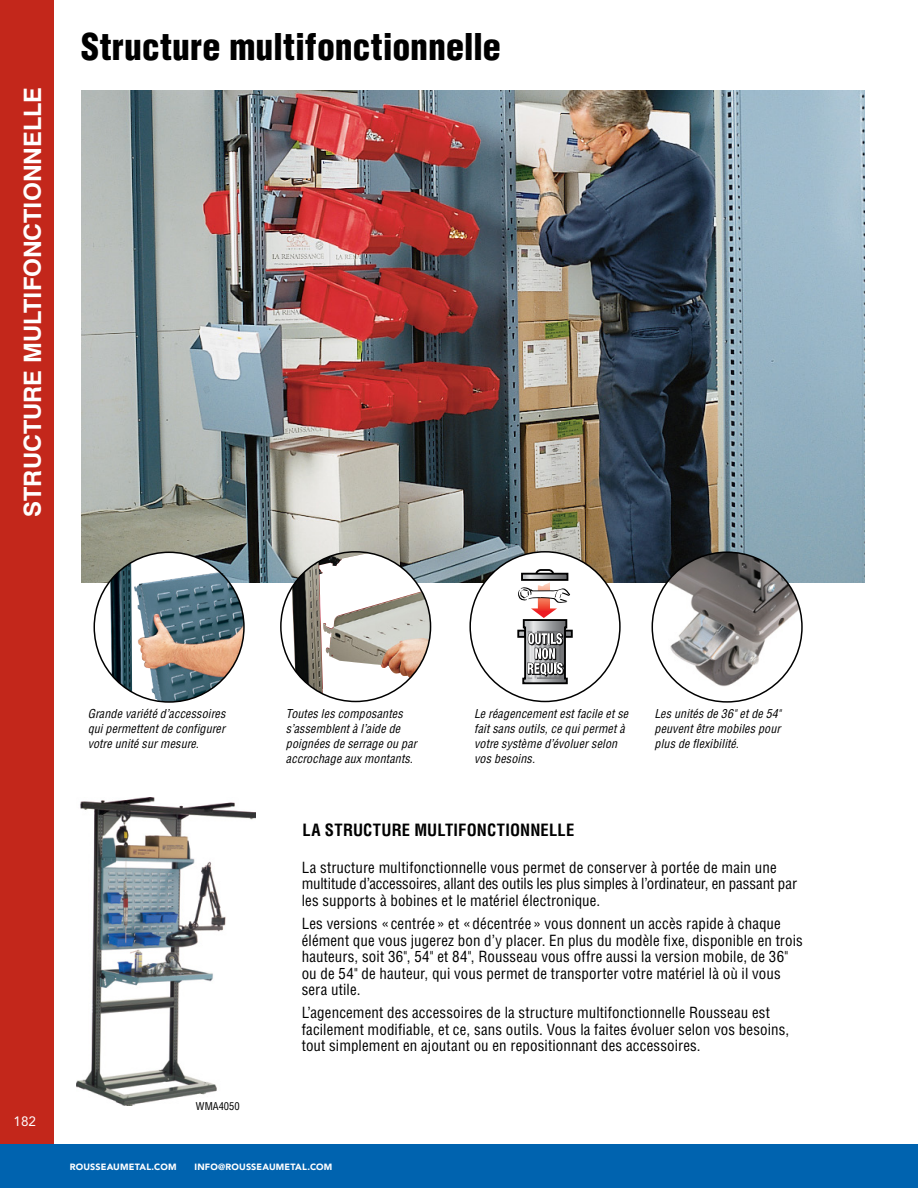
<style>
.page{position:relative;width:918px;height:1188px;background:#fff}
.page>*{position:absolute;margin:0;border:0;box-sizing:border-box;transform-origin:0 0}
.t1{font:900 condensed 36px "Helvetica LT Std";letter-spacing:-.005em;color:#000}
.t2{font:700 24px "Swiss 721 BT";color:#fff}
.t3{font:700 condensed 16.5px "Helvetica LT Std";letter-spacing:.01em;color:#000}
.t4{font:condensed 15px/16.5px "Helvetica LT Std";letter-spacing:.01em;color:#000}
.t5{font:13.5px "Avenir LT Std";color:#fff}
.t6{font:italic condensed 12px/15px "Helvetica LT Std";letter-spacing:.015em;color:#000;text-align:justify}
.t7{font:condensed 10.5px "Helvetica LT Std";color:#000}
.t8{font:900 9px "Avenir LT Std";letter-spacing:.02em;color:#fff}
</style>
<div class="page">
<div style="left:0;top:0;width:54px;height:1188px;background:#c3271b"></div>
<img style="left:82px;top:90px;width:782px;height:493px">
<svg style="left:281px;top:552px;width:150px;height:149px"></svg>
<img style="left:292px;top:552px;width:126px;height:142px">
<div style="left:470px;top:552px;width:150px;height:149px;background:#fff;border-radius:50%"></div>
<svg style="left:94px;top:552px;width:150px;height:150px"></svg>
<img style="left:110px;top:563px;width:106px;height:129px">
<img style="left:652px;top:552px;width:150px;height:139px">
<img style="left:76px;top:798px;width:179px;height:308px">
<div style="left:0;top:1144px;width:918px;height:44px;background:#0063af"></div>
<div style="left:564px;top:630px;width:9px;height:8px;border:2px solid #000"></div>
<svg style="left:518px;top:569px;width:52px;height:116px"></svg>
<h2 class="t2" style="left:18px;top:517px;width:431px;rotate:-90deg">STRUCTURE MULTIFONCTIONNELLE</h2>
<h1 class="t1" style="left:81px;top:24px;width:421px">Structure multifonctionnelle</h1>
<p class="t5" style="left:14px;top:1113px;width:24px">182</p>
<p class="t6" style="left:88px;top:706px;width:139px">Grande variété d’accessoires qui permettent de configurer votre unité sur mesure.</p>
<p class="t6" style="left:655px;top:706px;width:128px">Les unités de 36" et de 54" peuvent être mobiles pour plus de flexibilité.</p>
<p class="t6" style="left:286px;top:706px;width:132px;text-align:left">Toutes les composantes s’assemblent à l’aide de poignées de serrage ou par accrochage aux montants.</p>
<p class="t6" style="left:474px;top:706px;width:155px;text-align:left">Le réagencement est facile et se fait sans outils, ce qui permet à votre système d’évoluer selon vos besoins.</p>
<p class="t3" style="left:303px;top:820px;width:273px">LA STRUCTURE MULTIFONCTIONNELLE</p>
<p class="t7" style="left:196px;top:1099px;width:45px">WMA4050</p>
<p class="t4" style="left:302px;top:859px;width:497px">La structure multifonctionnelle vous permet de conserver à portée de main une multitude d’accessoires, allant des outils les plus simples à l’ordinateur, en passant par les supports à bobines et le matériel électronique.</p>
<p class="t4" style="left:302px;top:915px;width:503px">Les versions « centrée» et « décentrée» vous donnent un accès rapide à chaque élément que vous jugerez bon d’y placer. En plus du modèle fixe, disponible en trois hauteurs, soit 36", 54" et 84", Rousseau vous offre aussi la version mobile, de 36" ou de 54" de hauteur, qui vous permet de transporter votre matériel là où il vous sera utile.</p>
<p class="t4" style="left:302px;top:1005px;width:489px">L’agencement des accessoires de la structure multifonctionnelle Rousseau est facilement modifiable, et ce, sans outils. Vous la faites évoluer selon vos besoins, tout simplement en ajoutant ou en repositionnant des accessoires.</p>
<p class="t8" style="left:70px;top:1161px;width:108px">ROUSSEAUMETAL.COM</p>
<p class="t8" style="left:195px;top:1161px;width:139px">INFO@ROUSSEAUMETAL.COM</p>
</div>
